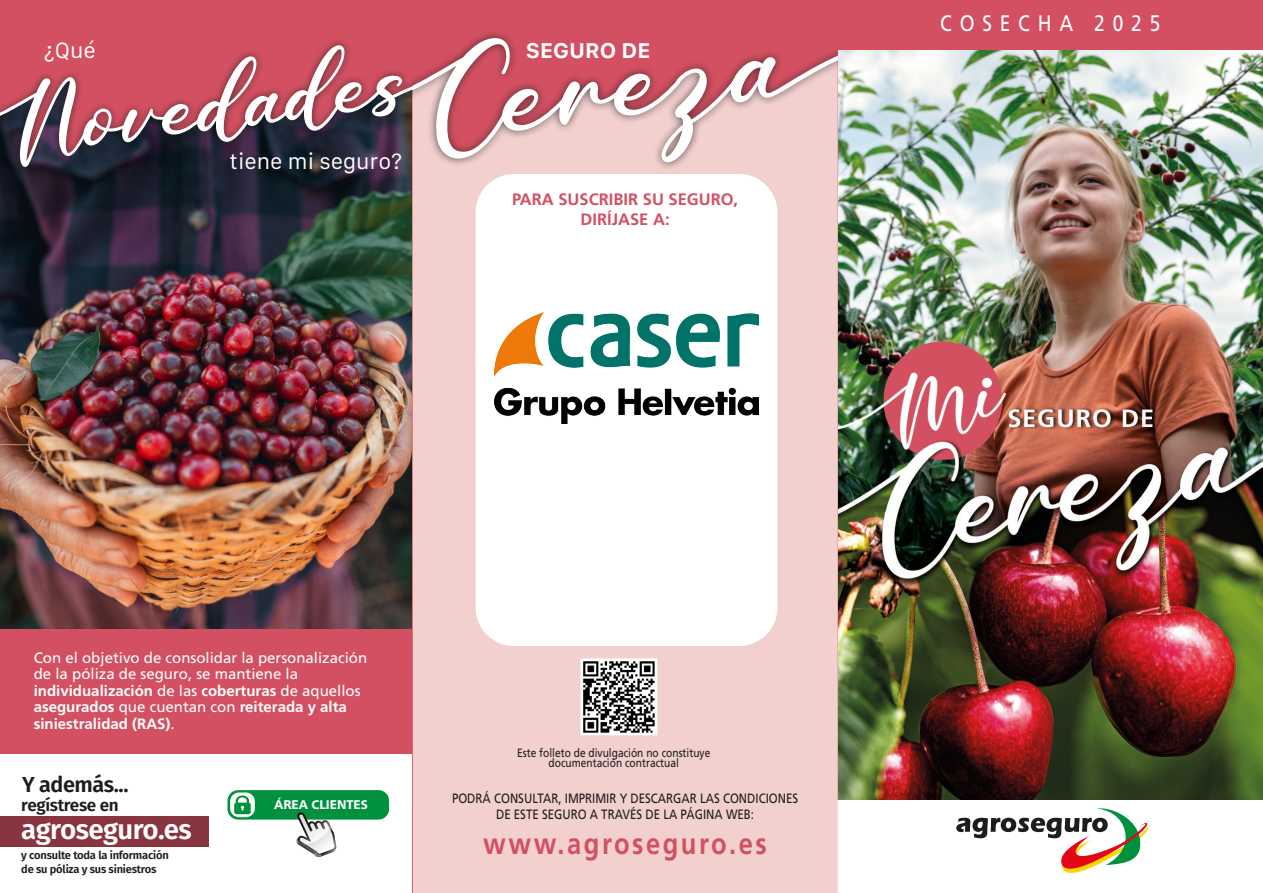
<style>
.page{position:relative;width:1263px;height:893px;background:#fff}
.page>*{position:absolute;margin:0;border:0;box-sizing:border-box;transform-origin:0 0}
.t1{font:700 30px "Frutiger LT Std";letter-spacing:.1em;color:#d35062;scale:.85 1}
.t2{font:600 27.75px "Fira Sans";letter-spacing:-.02em;color:#fff}
.t3{font:22.5px "Frutiger LT Std";letter-spacing:.41em;color:#fff;scale:.85 1}
.t4{font:600 21.75px "Fira Sans";letter-spacing:-.02em;color:#1d1d1b}
.t5{font:21px "Galvji";color:#fff}
.t6{font:700 21px "Galvji";color:#fff}
.t7{font:600 17.1px "Fira Sans";letter-spacing:-.02em;color:#1d1d1b}
.t8{font:700 16.5px/19.8px "Frutiger LT Std";color:#d35062;text-align:center}
.t9{font:15px/16.5px "Frutiger LT Std";color:#fff}
.t10{font:13.5px/16.2px "Frutiger LT Std";color:#1d1d1b;text-align:center;scale:.85 1}
.t11{font:800 12.45px "Frutiger Neue LT Com";color:#fff}
.t12{font:12px/10.5px "Frutiger LT Std";color:#1d1d1b;text-align:center;scale:.85 1}
.t13{font:600 11.25px/13.4px "Fira Sans";letter-spacing:-.02em;color:#1d1d1b}
.s1{font-weight:700}
</style>
<div class="page">
<img style="left:838px;top:50px;width:425px;height:750px">
<div style="left:838px;top:0;width:425px;height:50px;background:#d35062"></div>
<div style="left:0;top:628px;width:412px;height:126px;background:#d35062"></div>
<img style="left:0;top:175px;width:412px;height:453px">
<div style="left:0;top:0;width:412px;height:38px;background:#d35062"></div>
<div style="left:412px;top:0;width:426px;height:893px;background:#d35062"></div>
<svg style="left:956px;top:808px;width:193px;height:65px"></svg>
<div style="left:0;top:816px;width:208px;height:31px;background:#89353f"></div>
<div style="left:227px;top:790px;width:162px;height:30px;background:#00913e;border-radius:11px"></div>
<svg style="left:230px;top:792px;width:25px;height:25px"></svg>
<svg style="left:234px;top:795px;width:17px;height:19px"></svg>
<svg style="left:296px;top:812px;width:40px;height:45px"></svg>
<div style="left:412px;top:57px;width:426px;height:836px;background:#f2d0ce"></div>
<div style="left:476px;top:174px;width:301px;height:472px;background:#fff;border-radius:38px"></div>
<img style="left:583px;top:661px;width:71px;height:71px">
<div style="left:580px;top:658px;width:77px;height:77px;border:2px solid #fff"></div>
<div style="left:413px;top:29px;width:424px;height:142px;background:#1d1d1b;opacity:.75"></div>
<svg style="left:413px;top:37px;width:424px;height:126px"></svg>
<div style="left:0;top:38px;width:413px;height:137px;background:#1d1d1b;opacity:.75"></div>
<svg style="left:0;top:45px;width:413px;height:122px"></svg>
<img style="left:495px;top:313px;width:263px;height:111px">
<h3 class="t5" style="left:44px;top:39px;width:54px">¿Qué</h3>
<h3 class="t5" style="left:230px;top:150px;width:174px">tiene mi seguro?</h3>
<h3 class="t6" style="left:526px;top:38px;width:126px">SEGURO DE</h3>
<p class="t8" style="left:512px;top:189px;width:228px">PARA SUSCRIBIR SU SEGURO,<br>DIRÍJASE A:</p>
<h3 class="t3" style="left:940px;top:10px;width:261px">COSECHA 2025</h3>
<p class="t9" style="left:34px;top:649px;width:335px">Con el objetivo de consolidar la personalización de la póliza de seguro, se mantiene la <span class="s1">individualización</span> de las <span class="s1">coberturas</span> de aquellos <span class="s1">asegurados</span> que cuentan con <span class="s1">reiterada y alta siniestralidad (RAS)</span>.</p>
<h3 class="t4" style="left:22px;top:767px;width:108px">Y además...</h3>
<p class="t7" style="left:21px;top:791px;width:99px">regístrese en</p>
<p class="t13" style="left:21px;top:848px;width:149px">y consulte toda la información de su póliza y sus siniestros</p>
<h2 class="t2" style="left:21px;top:806px;width:172px">agroseguro.es</h2>
<p class="t11" style="left:274px;top:797px;width:95px">ÁREA CLIENTES</p>
<p class="t12" style="left:517px;top:747px;width:229px">Este folleto de divulgación no constituye documentación contractual</p>
<p class="t10" style="left:452px;top:790px;width:409px">PODRÁ CONSULTAR, IMPRIMIR Y DESCARGAR LAS CONDICIONES<br>DE ESTE SEGURO A TRAVÉS DE LA PÁGINA WEB:</p>
<h1 class="t1" style="left:483px;top:826px;width:335px">www.agroseguro.es</h1>
</div>
